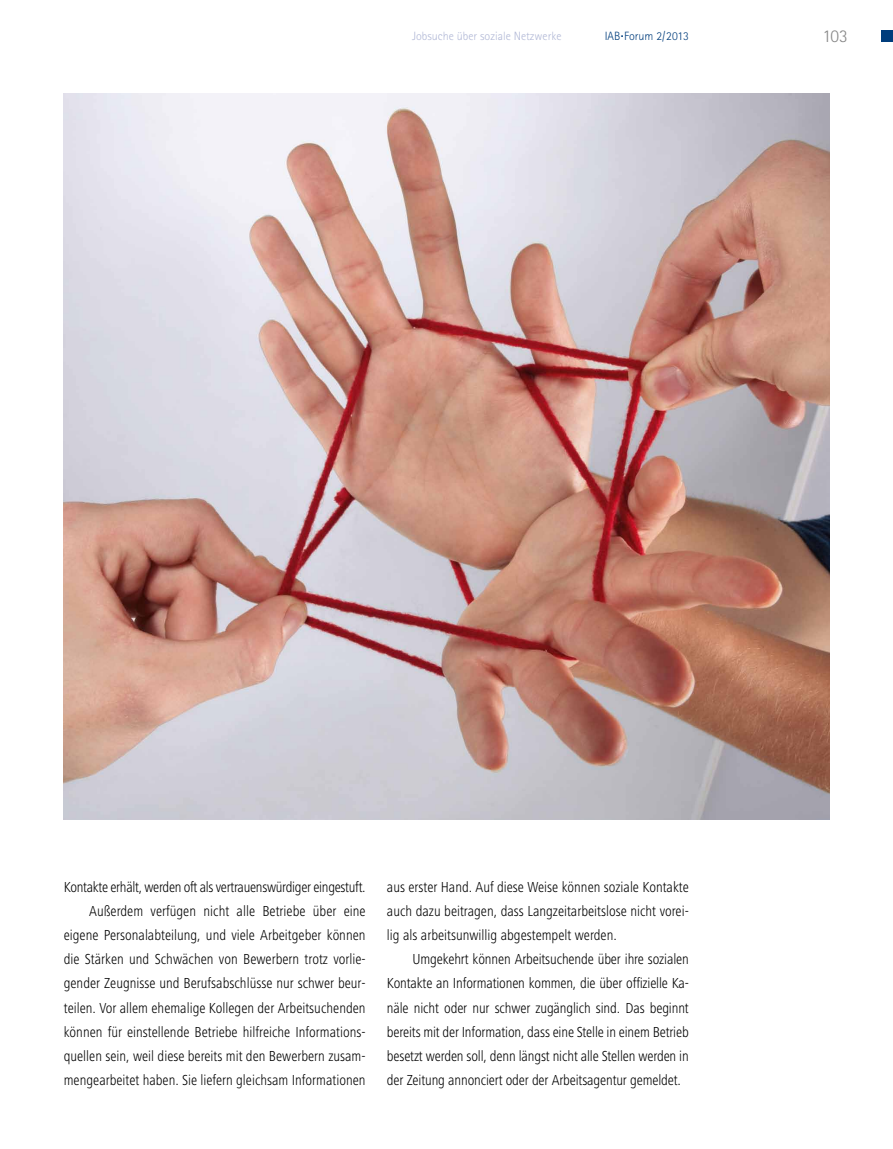
<style>
.page{position:relative;width:893px;height:1149px;background:#fff}
.page>*{position:absolute;margin:0;border:0;box-sizing:border-box;transform-origin:0 0}
.t1{font:300 18px "Rotis Sans Serif";color:#878787}
.t2{font:300 condensed 15px/24.2px "Frutiger Next LT";color:#000;text-align:justify}
.t3{font:300 12px "Rotis Sans Serif";color:#b1b8d6}
.t4{font:300 12px "Rotis Sans Serif";color:#003d7c}
</style>
<div class="page">
<div style="left:881px;top:30px;width:12px;height:12px;background:#003d7c"></div>
<img style="left:64px;top:94px;width:765px;height:724px">
<p class="t3" style="left:412px;top:29px;width:151px">Jobsuche über soziale Netzwerke</p>
<p class="t4" style="left:605px;top:29px;width:86px">IAB<sup>.</sup>Forum 2/2013</p>
<p class="t1" style="left:822px;top:26px;width:27px">103</p>
<p class="t2" style="left:64px;top:874px;width:303px;text-align:right">Kontakte erhält, werden oft als vertrauenswürdiger eingestuft.<br>Außerdem verfügen nicht alle Betriebe über eine eigene Personalabteilung, und viele Arbeitgeber können die Stärken und Schwächen von Bewerbern trotz vorlie&shy;gender Zeugnisse und Berufsabschlüsse nur schwer beur&shy;teilen. Vor allem ehemalige Kollegen der Arbeitsuchenden können für einstellende Betriebe hilfreiche Informations&shy;quellen sein, weil diese bereits mit den Bewerbern zusam&shy;mengearbeitet haben. Sie liefern gleichsam Informationen</p>
<p class="t2" style="left:387px;top:874px;width:303px">aus erster Hand. Auf diese Weise können soziale Kontakte auch dazu beitragen, dass Langzeitarbeitslose nicht vorei&shy;lig als arbeitsunwillig abgestempelt werden.</p>
<p class="t2" style="left:387px;top:947px;width:303px;text-indent:26px">Umgekehrt können Arbeitsuchende über ihre sozialen Kontakte an Informationen kommen, die über offizielle Ka&shy;näle nicht oder nur schwer zugänglich sind. Das beginnt bereits mit der Information, dass eine Stelle in einem Betrieb besetzt werden soll, denn längst nicht alle Stellen werden in der Zeitung annonciert oder der Arbeitsagentur gemeldet.</p>
</div>
